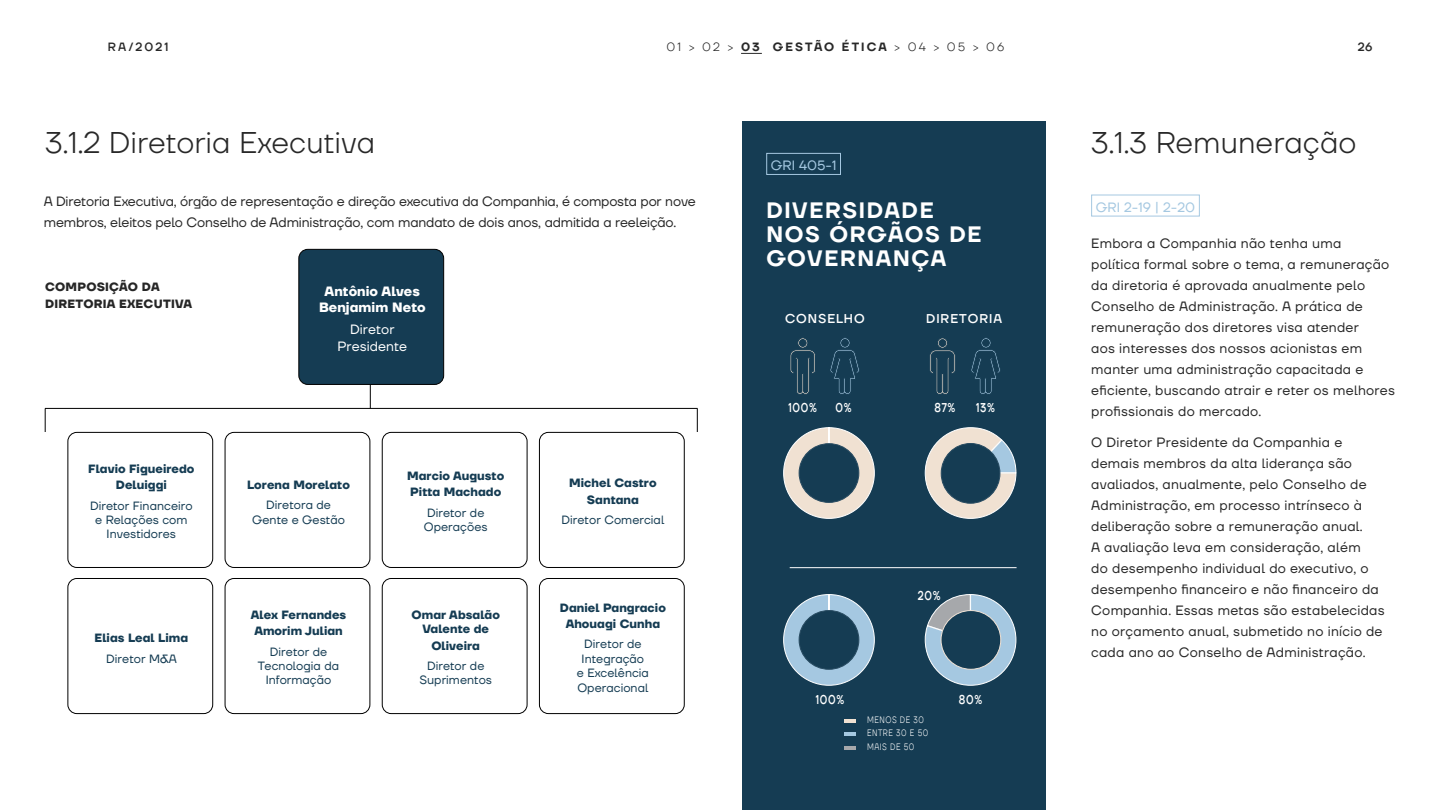
<style>
.page{position:relative;width:1440px;height:810px;background:#fff}
.page>*{position:absolute;margin:0;border:0;box-sizing:border-box;transform-origin:0 0}
.t1{font:300 30px "TT Firs Neue";color:#282828}
.t2{font:600 22.27px/24px "TT Firs Neue";letter-spacing:.075em;color:#fff}
.t3{font:13.5px/21px "TT Firs Neue";letter-spacing:.02em;color:#282828}
.t4{font:13.5px/21px "TT Firs Neue";letter-spacing:-.01em;color:#282828}
.t5{font:700 13.5px/16.2px "TT Firs Neue";letter-spacing:.005em;color:#fff;text-align:center}
.t6{font:13.5px "TT Firs Neue";letter-spacing:.005em;color:#a5c8e1}
.t7{font:13.5px/16.2px "TT Firs Neue";letter-spacing:.005em;color:#fff;text-align:center}
.t8{font:500 12.83px "TT Firs Neue";letter-spacing:.075em;color:#fff;scale:.8 1}
.t9{font:500 12.83px "TT Firs Neue";letter-spacing:.075em;color:#fff}
.t10{font:12px/14.4px "TT Firs Neue";letter-spacing:.005em;color:#153c53;text-align:center}
.t11{font:700 12px/16.2px "TT Firs Neue";letter-spacing:.005em;color:#153c53;text-align:center}
.t12{font:700 12px/17.2px "TT Firs Neue";letter-spacing:.02em;color:#262626}
.t13{font:300 12px "TT Firs Neue";letter-spacing:.17em;color:#282828}
.t14{font:500 12px "TT Firs Neue";letter-spacing:.175em;color:#282828}
.t15{font:300 9.3px/13.6px "TT Firs Neue";letter-spacing:.075em;color:#fff;scale:.8 1}
.s1{font-weight:600}
</style>
<div class="page">
<svg style="left:741px;top:53px;width:21px;height:1px"></svg>
<div style="left:742px;top:122px;width:304px;height:688px;background:#153c53"></div>
<div style="left:766px;top:153px;width:75px;height:22px;border:1px solid #a5c8e1"></div>
<hr style="left:845px;top:732px;width:11px;height:4px;background:#a5c8e1">
<hr style="left:845px;top:746px;width:11px;height:4px;background:#a6a8ab">
<hr style="left:845px;top:719px;width:11px;height:4px;background:#f0e1d2">
<div style="left:784px;top:428px;width:90px;height:90px;background:#f0e1d2;border-radius:45px"></div>
<div style="left:799px;top:444px;width:60px;height:58px;background:#153c53;border-radius:50%"></div>
<div style="left:799px;top:443px;width:60px;height:60px;border:1px solid #284b61;border-radius:50%"></div>
<div style="left:784px;top:595px;width:90px;height:90px;background:#a5c8e1;border-radius:45px"></div>
<div style="left:799px;top:611px;width:60px;height:58px;background:#153c53;border-radius:50%"></div>
<div style="left:799px;top:610px;width:60px;height:59px;border:1px solid #284b61;border-radius:50%"></div>
<svg style="left:925px;top:427px;width:91px;height:92px"></svg>
<div style="left:941px;top:443px;width:59px;height:60px;background:#153c53;border-radius:50%"></div>
<div style="left:941px;top:443px;width:59px;height:60px;border:1px solid #284b61;border-radius:50%"></div>
<svg style="left:925px;top:594px;width:91px;height:92px"></svg>
<div style="left:941px;top:611px;width:60px;height:58px;background:#153c53;border-radius:50%"></div>
<div style="left:941px;top:610px;width:60px;height:59px;border:1px solid #f1e3d6;border-radius:50%"></div>
<svg style="left:830px;top:338px;width:29px;height:56px"></svg>
<svg style="left:971px;top:338px;width:29px;height:56px"></svg>
<svg style="left:790px;top:338px;width:25px;height:57px"></svg>
<svg style="left:929px;top:338px;width:27px;height:57px"></svg>
<hr style="left:790px;top:567px;width:227px;height:1px;background:#fff">
<div style="left:299px;top:249px;width:145px;height:135px;background:#153c53;border-radius:9px"></div>
<div style="left:298px;top:249px;width:146px;height:136px;border:1px solid #000;border-radius:9px"></div>
<div style="left:68px;top:432px;width:145px;height:136px;border:1px solid #000;border-radius:9px"></div>
<div style="left:225px;top:432px;width:145px;height:136px;border:1px solid #000;border-radius:9px"></div>
<div style="left:382px;top:432px;width:145px;height:136px;border:1px solid #000;border-radius:9px"></div>
<div style="left:539px;top:432px;width:146px;height:136px;border:1px solid #000;border-radius:9px"></div>
<div style="left:68px;top:578px;width:145px;height:136px;border:1px solid #000;border-radius:9px"></div>
<div style="left:225px;top:578px;width:145px;height:136px;border:1px solid #000;border-radius:9px"></div>
<div style="left:382px;top:578px;width:145px;height:136px;border:1px solid #000;border-radius:9px"></div>
<div style="left:539px;top:578px;width:146px;height:136px;border:1px solid #000;border-radius:9px"></div>
<hr style="left:45px;top:408px;width:653px;height:1px;background:#000">
<svg style="left:370px;top:385px;width:1px;height:23px"></svg>
<svg style="left:45px;top:408px;width:1px;height:24px"></svg>
<svg style="left:697px;top:408px;width:1px;height:24px"></svg>
<div style="left:1091px;top:195px;width:109px;height:21px;border:1px solid #a5c8e1"></div>
<p class="t14" style="left:108px;top:38px;width:62px">RA/2021</p>
<p class="t13" style="left:667px;top:38px;width:339px">01 &gt; 02 &gt; <span class="s1">03 GESTÃO ÉTICA</span> &gt; 04 &gt; 05 &gt; 06</p>
<p class="t14" style="left:1358px;top:38px;width:16px">26</p>
<h1 class="t1" style="left:45px;top:122px;width:332px">3.1.2 Diretoria Executiva</h1>
<p class="t4" style="left:44px;top:190px;width:654px">A Diretoria Executiva, órgão de representação e direção executiva da Companhia, é composta por nove membros, eleitos pelo Conselho de Administração, com mandato de dois anos, admitida a reeleição.</p>
<p class="t12" style="left:45px;top:278px;width:149px">COMPOSIÇÃO DA<br>DIRETORIA EXECUTIVA</p>
<p class="t11" style="left:88px;top:461px;width:108px">Flavio Figueiredo<br>Deluiggi</p>
<p class="t10" style="left:90px;top:498px;width:104px">Diretor Financeiro e Relações com<br>Investidores</p>
<p class="t11" style="left:95px;top:630px;width:95px">Elias Leal Lima</p>
<p class="t10" style="left:106px;top:651px;width:72px">Diretor M&amp;A</p>
<p class="t5" style="left:319px;top:283px;width:108px">Antônio Alves<br>Benjamim Neto</p>
<p class="t7" style="left:338px;top:321px;width:71px">Diretor<br>Presidente</p>
<p class="t11" style="left:247px;top:477px;width:104px">Lorena Morelato</p>
<p class="t10" style="left:252px;top:498px;width:94px">Diretora de<br>Gente e Gestão</p>
<p class="t11" style="left:251px;top:607px;width:97px;text-align:left">Alex Fernandes<br>Amorim Julian</p>
<p class="t10" style="left:258px;top:644px;width:83px">Diretor de<br>Tecnologia da<br>Informação</p>
<p class="t11" style="left:407px;top:468px;width:99px;text-align:left">Marcio Augusto<br>Pitta Machado</p>
<p class="t10" style="left:424px;top:505px;width:65px;text-align:left">Diretor de<br>Operações</p>
<p class="t11" style="left:412px;top:608px;width:90px;line-height:14.4px">Omar Absalão<br>Valente de</p>
<p class="t11" style="left:431px;top:637px;width:50px">Oliveira</p>
<p class="t10" style="left:419px;top:658px;width:74px">Diretor de<br>Suprimentos</p>
<p class="t11" style="left:569px;top:475px;width:89px">Michel Castro<br>Santana</p>
<p class="t10" style="left:562px;top:512px;width:104px">Diretor Comercial</p>
<p class="t11" style="left:560px;top:600px;width:108px">Daniel Pangracio<br>Ahouagi Cunha</p>
<p class="t10" style="left:577px;top:637px;width:74px">Diretor de<br>Integração e Excelência<br>Operacional</p>
<p class="t6" style="left:771px;top:156px;width:67px">GRI 405-1</p>
<h2 class="t2" style="left:766px;top:198px;width:217px">DIVERSIDADE<br>NOS ÓRGÃOS DE<br>GOVERNANÇA</h2>
<p class="t9" style="left:785px;top:310px;width:81px">CONSELHO</p>
<p class="t9" style="left:926px;top:310px;width:77px">DIRETORIA</p>
<p class="t8" style="left:788px;top:399px;width:37px">100%</p>
<p class="t8" style="left:836px;top:399px;width:22px">0%</p>
<p class="t8" style="left:934px;top:399px;width:28px">87%</p>
<p class="t8" style="left:976px;top:399px;width:25px">13%</p>
<p class="t8" style="left:918px;top:587px;width:30px">20%</p>
<p class="t8" style="left:816px;top:690px;width:37px">100%</p>
<p class="t8" style="left:959px;top:690px;width:31px">80%</p>
<p class="t15" style="left:867px;top:712px;width:73px">MENOS DE 30</p>
<p class="t15" style="left:867px;top:726px;width:78px">ENTRE 30 E 50<br>MAIS DE 50</p>
<h1 class="t1" style="left:1091px;top:122px;width:267px">3.1.3 Remuneração</h1>
<p class="t6" style="left:1096px;top:198px;width:101px">GRI 2-19 | 2-20</p>
<p class="t3" style="left:1091px;top:232px;width:305px">Embora a Companhia não tenha uma<br>política formal sobre o tema, a remuneração da diretoria é aprovada anualmente pelo Conselho de Administração. A prática de remuneração dos diretores visa atender<br>aos interesses dos nossos acionistas em manter uma administração capacitada e eficiente, buscando atrair e reter os melhores profissionais do mercado.</p>
<p class="t3" style="left:1091px;top:432px;width:295px">O Diretor Presidente da Companhia e demais membros da alta liderança são avaliados, anualmente, pelo Conselho de Administração, em processo intrínseco à deliberação sobre a remuneração anual.<br>A avaliação leva em consideração, além<br>do desempenho individual do executivo, o desempenho financeiro e não financeiro da Companhia. Essas metas são estabelecidas no orçamento anual, submetido no início de cada ano ao Conselho de Administração.</p>
</div>
